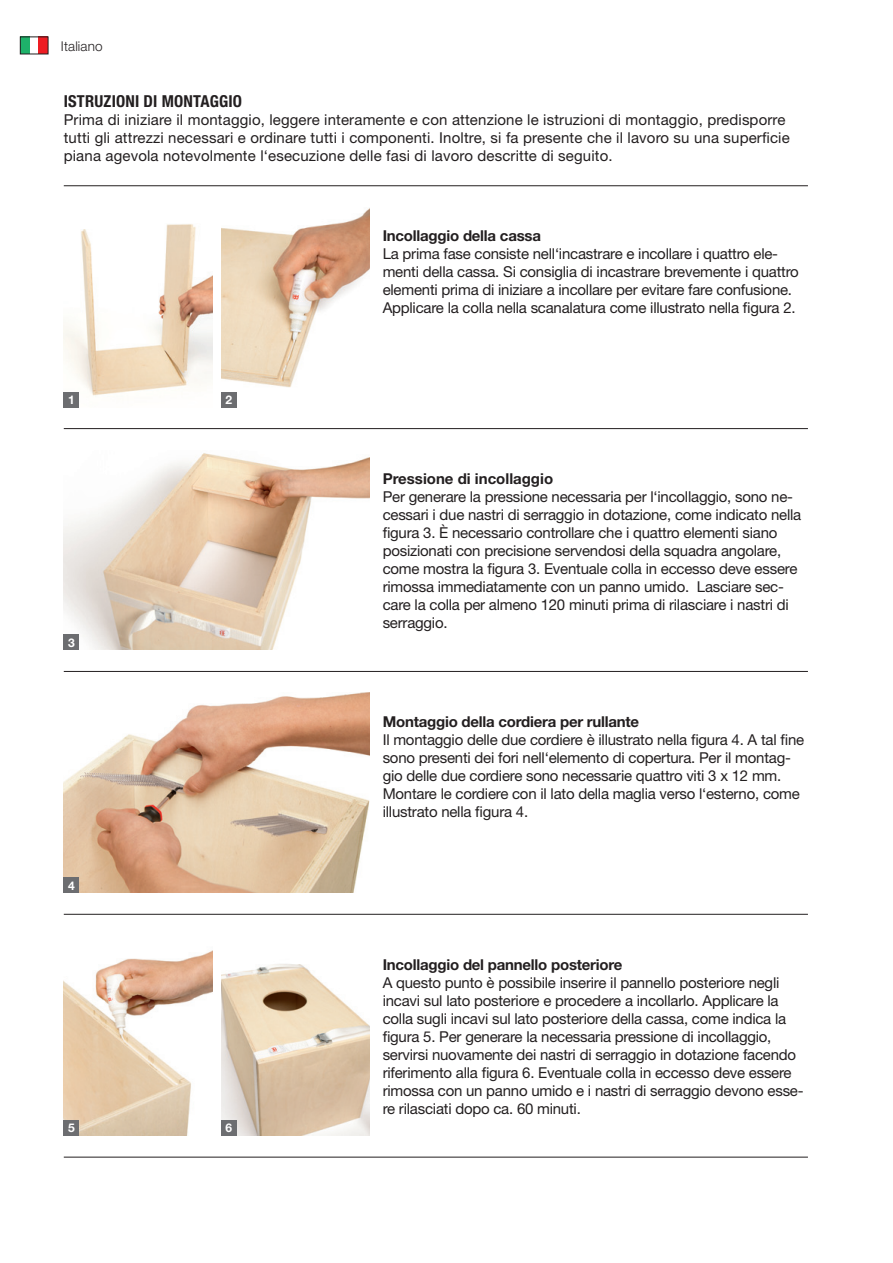
<style>
.page{position:relative;width:893px;height:1263px;background:#fff}
.page>*{position:absolute;margin:0;border:0;box-sizing:border-box;transform-origin:0 0}
.t1{font:700 condensed 16.5px "Helvetica Neue LT Std";letter-spacing:.01em;color:#231f20}
.t2{font:15px/18px "Helvetica Neue LT Std";letter-spacing:-.015em;color:#231f20}
.t3{font:15px/18px "Helvetica Neue LT Std";letter-spacing:.01em;color:#231f20}
.t4{font:700 15px "Helvetica Neue LT Std";letter-spacing:-.015em;color:#231f20}
.t5{font:300 13.5px "Helvetica Neue LT Std";letter-spacing:.01em;color:#231f20}
.t6{font:700 12px "Helvetica Neue LT Std";color:#fff}
</style>
<div class="page">
<div style="left:39px;top:37px;width:9px;height:17px;background:#ee1d23"></div>
<div style="left:20px;top:37px;width:10px;height:17px;background:#1eb26a"></div>
<hr style="left:64px;top:914px;width:744px;height:1px;background:#231f20">
<hr style="left:64px;top:671px;width:744px;height:1px;background:#231f20">
<hr style="left:64px;top:428px;width:744px;height:1px;background:#231f20">
<hr style="left:64px;top:185px;width:744px;height:1px;background:#231f20">
<hr style="left:64px;top:1157px;width:744px;height:1px;background:#231f20">
<img style="left:64px;top:693px;width:306px;height:200px">
<img style="left:64px;top:453px;width:306px;height:197px">
<img style="left:221px;top:208px;width:149px;height:199px">
<img style="left:64px;top:224px;width:149px;height:172px">
<img style="left:64px;top:950px;width:149px;height:185px">
<img style="left:221px;top:964px;width:149px;height:171px">
<div style="left:64px;top:878px;width:15px;height:15px;background:#6c6d70"></div>
<div style="left:64px;top:635px;width:15px;height:15px;background:#6c6d70"></div>
<div style="left:221px;top:392px;width:15px;height:15px;background:#6c6d70"></div>
<div style="left:64px;top:392px;width:15px;height:15px;background:#6c6d70"></div>
<div style="left:64px;top:1120px;width:15px;height:15px;background:#6c6d70"></div>
<div style="left:221px;top:1120px;width:15px;height:15px;background:#6c6d70"></div>
<p class="t5" style="left:61px;top:38px;width:43px">Italiano</p>
<p class="t1" style="left:64px;top:91px;width:129px">ISTRUZIONI DI MONTAGGI</p>
<p class="t1" style="left:233px;top:91px;width:11px">O</p>
<p class="t3" style="left:64px;top:110px;width:727px">Prima di iniziare il montaggio, leggere interamente e con attenzione le istruzioni di montaggio, predisporre tutti gli attrezzi necessari e ordinare tutti i componenti. Inoltre, si fa presente che il lavoro su una superficie piana agevola notevolmente l‘esecuzione delle fasi di lavoro descritte di seguito.</p>
<p class="t6" style="left:68px;top:392px;width:8px">1</p>
<p class="t6" style="left:225px;top:392px;width:8px">2</p>
<p class="t6" style="left:68px;top:635px;width:8px">3</p>
<p class="t6" style="left:68px;top:878px;width:8px">4</p>
<p class="t6" style="left:68px;top:1121px;width:8px">5</p>
<p class="t6" style="left:225px;top:1121px;width:8px">6</p>
<p class="t4" style="left:383px;top:227px;width:160px">Incollaggio della cassa</p>
<p class="t2" style="left:383px;top:245px;width:418px">La prima fase consiste nell‘incastrare e incollare i quattro ele&shy;menti della cassa. Si consiglia di incastrare brevemente i quattro elementi prima di iniziare a incollare per evitare fare confusione.<br>Applicare la colla nella scanalatura come illustrato nella figura 2.</p>
<p class="t4" style="left:383px;top:470px;width:172px">Pressione di incollaggio</p>
<p class="t2" style="left:383px;top:488px;width:420px">Per generare la pressione necessaria per l‘incollaggio, sono ne&shy;cessari i due nastri di serraggio in dotazione, come indicato nella figura 3. È necessario controllare che i quattro elementi siano posizionati con precisione servendosi della squadra angolare, come mostra la figura 3. Eventuale colla in eccesso deve essere rimossa immediatamente con un panno umido. Lasciare sec&shy;care la colla per almeno 120 minuti prima di rilasciare i nastri di serraggio.</p>
<p class="t4" style="left:383px;top:712px;width:258px">Montaggio della cordiera per rullante</p>
<p class="t2" style="left:383px;top:730px;width:423px">Il montaggio delle due cordiere è illustrato nella figura 4. A tal fine sono presenti dei fori nell‘elemento di copertura. Per il montag&shy;gio delle due cordiere sono necessarie quattro viti 3 x 12 mm.<br>Montare le cordiere con il lato della maglia verso l‘esterno, come illustrato nella figura 4.</p>
<p class="t4" style="left:383px;top:955px;width:241px">Incollaggio del pannello posteriore</p>
<p class="t2" style="left:383px;top:973px;width:422px">A questo punto è possibile inserire il pannello posteriore negli incavi sul lato posteriore e procedere a incollarlo. Applicare la colla sugli incavi sul lato posteriore della cassa, come indica la figura 5. Per generare la necessaria pressione di incollaggio, servirsi nuovamente dei nastri di serraggio in dotazione facendo riferimento alla figura 6. Eventuale colla in eccesso deve essere rimossa con un panno umido e i nastri di serraggio devono esse&shy;re rilasciati dopo ca. 60 minuti.</p>
</div>
